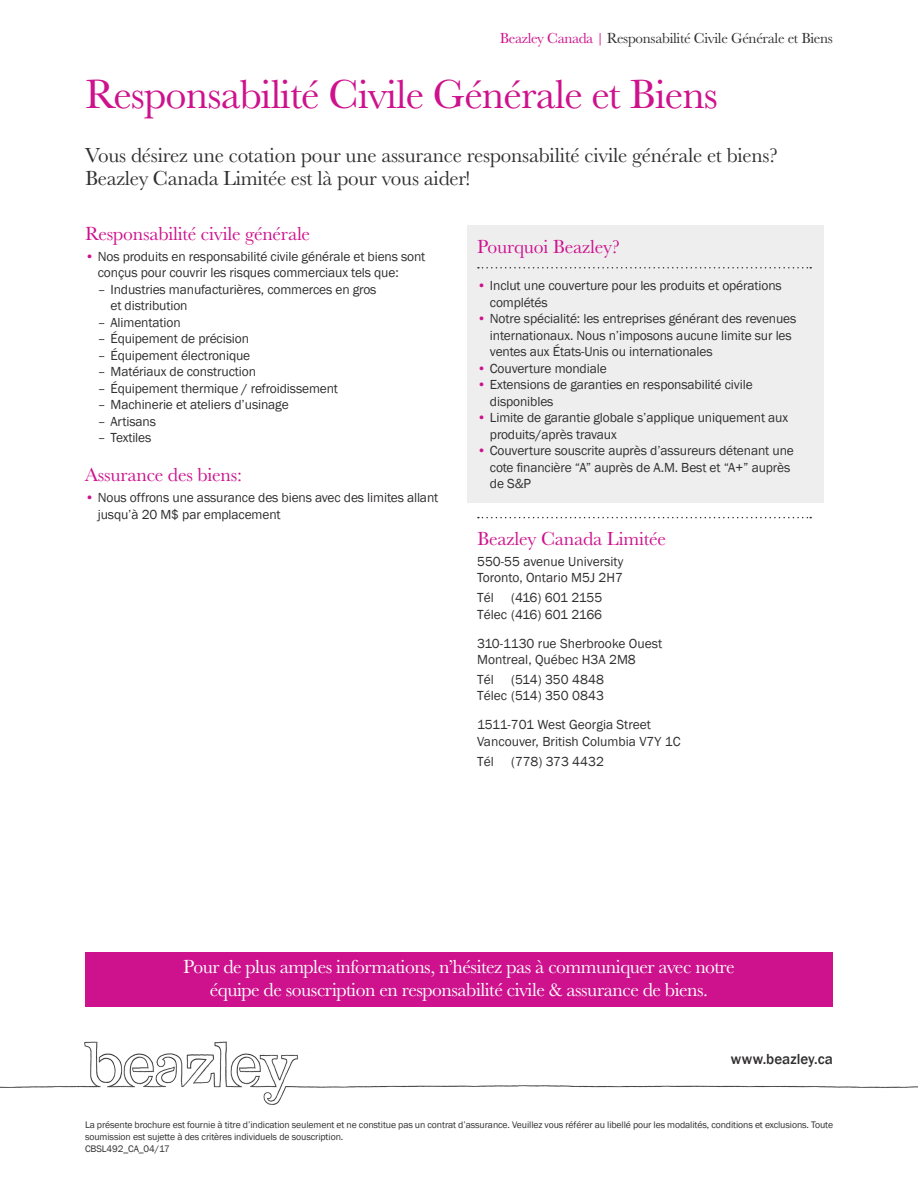
<style>
.page{position:relative;width:918px;height:1188px;background:#fff}
.page>*{position:absolute;margin:0;border:0;box-sizing:border-box;transform-origin:0 0}
.Product_Heading{font:42px "Baskerville URW";letter-spacing:-.02em;color:#ce118c}
.Introduction{font:21px/22.5px "Baskerville URW";letter-spacing:-.01em;color:#312f30}
.Introduction-2{font:19.5px "Baskerville URW";letter-spacing:-.025em;color:#fff}
.Sub_Heading{font:19.5px "Baskerville URW";letter-spacing:-.01em;color:#ce118c}
.Product_Identifier{font:15px "Baskerville URW";letter-spacing:-.02em;color:#312f30}
.BODY{font:500 15px "Franklin Gothic";letter-spacing:.005em;color:#312f30}
.Body{font:13.5px/16.5px "Franklin Gothic";letter-spacing:-.01em;color:#312f30}
.Disclaimer{font:9.75px/12px "Franklin Gothic";letter-spacing:-.01em;color:#312f30}
.s1{color:#ce118c}
</style>
<div class="page">
<img style="left:0;top:1041px;width:918px;height:64px">
<div style="left:85px;top:952px;width:748px;height:54px;background:#ce118c"></div>
<div style="left:467px;top:225px;width:357px;height:278px;background:#eeeeef"></div>
<svg style="left:478px;top:267px;width:333px;height:2px"></svg>
<svg style="left:478px;top:517px;width:333px;height:1px"></svg>
<p class="Product_Identifier" style="left:500px;top:30px;width:335px"><span class="s1">Beazley Canada |</span> Responsabilité Civile Générale et Biens</p>
<p class="Product_Heading" style="left:85px;top:69px;width:635px">Responsabilité Civile Générale et Biens</p>
<p class="Introduction" style="left:85px;top:144px;width:694px">Vous désirez une cotation pour une assurance responsabilité civile générale et biens?<br>Beazley Canada Limitée est là pour vous aider!</p>
<p class="Sub_Heading" style="left:85px;top:222px;width:227px">Responsabilité civile générale</p>
<p class="Body" style="left:98px;top:249px;width:329px;text-indent:-13px"><span class="s1">•</span> Nos produits en responsabilité civile générale et biens sont conçus pour couvrir les risques commerciaux tels que:</p>
<p class="Body" style="left:111px;top:282px;width:267px;text-indent:-13px">– Industries manufacturières, commerces en gros et distribution</p>
<p class="Body" style="left:98px;top:315px;width:84px">– Alimentation</p>
<p class="Body" style="left:98px;top:331px;width:153px">– Équipement de précision</p>
<p class="Body" style="left:98px;top:348px;width:154px">– Équipement électronique</p>
<p class="Body" style="left:98px;top:364px;width:160px">– Matériaux de construction</p>
<p class="Body" style="left:98px;top:381px;width:242px">– Équipement thermique / refroidissement</p>
<p class="Body" style="left:98px;top:397px;width:193px">– Machinerie et ateliers d’usinage</p>
<p class="Body" style="left:98px;top:414px;width:60px">– Artisans</p>
<p class="Body" style="left:98px;top:430px;width:55px">– Textiles</p>
<p class="Sub_Heading" style="left:85px;top:464px;width:158px">Assurance des biens:</p>
<p class="Body" style="left:98px;top:490px;width:342px;text-indent:-13px"><span class="s1">•</span> Nous offrons une assurance des biens avec des limites allant jusqu’à 20 M$ par emplacement</p>
<p class="Sub_Heading" style="left:477px;top:235px;width:144px">Pourquoi Beazley?</p>
<p class="Body" style="left:490px;top:278px;width:293px;text-indent:-13px"><span class="s1">•</span> Inclut une couverture pour les produits et opérations complétés</p>
<p class="Body" style="left:490px;top:311px;width:308px;text-indent:-13px"><span class="s1">•</span> Notre spécialité: les entreprises générant des revenues internationaux. Nous n’imposons aucune limite sur les ventes aux États-Unis ou internationales</p>
<p class="Body" style="left:477px;top:360px;width:131px"><span class="s1">•</span> Couverture mondiale</p>
<p class="Body" style="left:490px;top:377px;width:264px;text-indent:-13px"><span class="s1">•</span> Extensions de garanties en responsabilité civile disponibles</p>
<p class="Body" style="left:490px;top:410px;width:300px;text-indent:-13px"><span class="s1">•</span> Limite de garantie globale s’applique uniquement aux produits/après travaux</p>
<p class="Body" style="left:490px;top:443px;width:305px;text-indent:-13px"><span class="s1">•</span> Couverture souscrite auprès d’assureurs détenant une cote financière “A” auprès de A.M. Best et “A+” auprès de S&amp;P</p>
<p class="Sub_Heading" style="left:477px;top:527px;width:190px">Beazley Canada Limitée</p>
<p class="Body" style="left:477px;top:553px;width:148px">550-55 avenue University<br>Toronto, Ontario M5J 2H7</p>
<p class="Body" style="left:477px;top:590px;width:18px">Tél</p>
<p class="Body" style="left:477px;top:590px;width:127px;text-align:right">(416) 601 2155<br>Télec (416) 601 2166</p>
<p class="Body" style="left:477px;top:635px;width:186px">310-1130 rue Sherbrooke Ouest<br>Montreal, Québec H3A 2M8</p>
<p class="Body" style="left:477px;top:672px;width:18px">Tél</p>
<p class="Body" style="left:477px;top:672px;width:128px;text-align:right">(514) 350 4848<br>Télec (514) 350 0843</p>
<p class="Body" style="left:477px;top:717px;width:205px">1511-701 West Georgia Street<br>Vancouver, British Columbia V7Y 1C</p>
<p class="Body" style="left:477px;top:754px;width:18px">Tél</p>
<p class="Body" style="left:511px;top:754px;width:94px">(778) 373 4432</p>
<p class="Introduction-2" style="left:183px;top:955px;width:553px">Pour de plus amples informations, n’hésitez pas à communiquer avec notre</p>
<p class="Introduction-2" style="left:210px;top:978px;width:500px">équipe de souscription en responsabilité civile &amp; assurance de biens.</p>
<p class="BODY" style="left:731px;top:1050px;width:104px">www.beazley.ca</p>
<p class="Disclaimer" style="left:85px;top:1119px;width:750px">La présente brochure est fournie à titre d’indication seulement et ne constitue pas un contrat d’assurance. Veuillez vous référer au libellé pour les modalités, conditions et exclusions. Toute soumission est sujette à des critères individuels de souscription.</p>
<p class="Disclaimer" style="left:85px;top:1143px;width:86px">CBSL492_CA_04/17</p>
</div>
